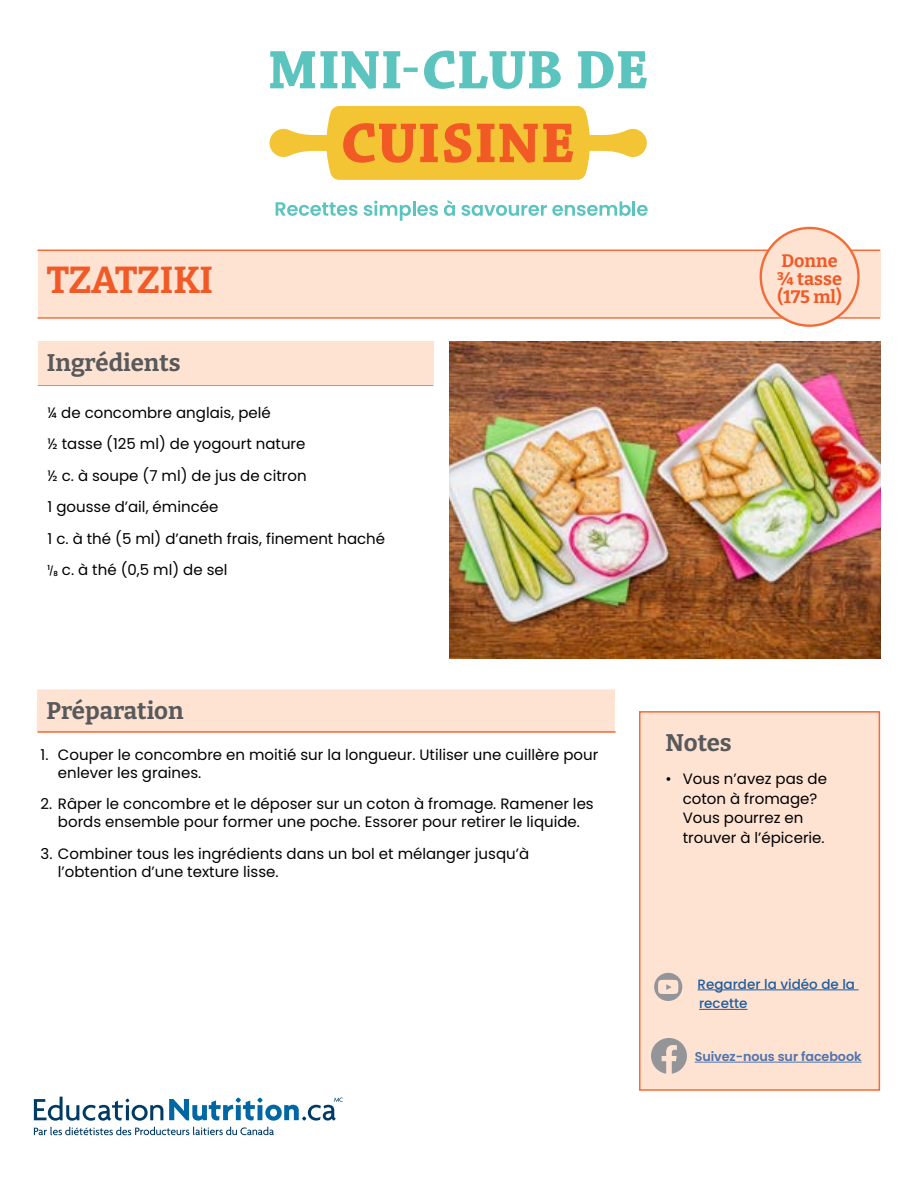
<style>
.page{position:relative;width:918px;height:1188px;background:#fff}
.page>*{position:absolute;margin:0;border:0;box-sizing:border-box;transform-origin:0 0}
.t1{font:700 37.5px "Bitter";letter-spacing:-.025em;color:#f15a27}
.t2{font:700 24px "Bitter";color:#58595b}
.t3{font:700 18px/18px "Bitter";color:#f15a27}
.t4{font:15px/31.5px "Poppins";color:#000}
.t5{font:500 13.5px/19.5px "Poppins";color:#215e9e}
.t6{font:600 12.75px "Poppins";letter-spacing:-.005em;color:#4f73ad}
.s1{font-weight:500;font-size:9px}
.s2{font-weight:600;font-size:7.05px}
</style>
<div class="page">
<svg style="left:34px;top:1097px;width:129px;height:24px"></svg>
<svg style="left:169px;top:1098px;width:174px;height:23px"></svg>
<svg style="left:34px;top:1127px;width:240px;height:8px"></svg>
<svg style="left:276px;top:202px;width:82px;height:14px"></svg>
<svg style="left:364px;top:201px;width:74px;height:20px"></svg>
<svg style="left:444px;top:200px;width:11px;height:16px"></svg>
<svg style="left:461px;top:201px;width:187px;height:15px"></svg>
<svg style="left:269px;top:106px;width:378px;height:74px"></svg>
<svg style="left:424px;top:51px;width:137px;height:38px"></svg>
<svg style="left:578px;top:51px;width:69px;height:37px"></svg>
<svg style="left:270px;top:51px;width:148px;height:38px"></svg>
<div style="left:639px;top:711px;width:241px;height:380px;background:#fee2d2;border:2px solid #f36c37"></div>
<div style="left:38px;top:250px;width:842px;height:67px;background:#fee2d2"></div>
<hr style="left:38px;top:250px;width:842px;height:1px;background:#f36c37">
<hr style="left:38px;top:317px;width:842px;height:2px;background:#f36c37">
<div style="left:761px;top:228px;width:97px;height:98px;background:#fee2d2;border-radius:50%"></div>
<div style="left:760px;top:227px;width:100px;height:100px;border:2px solid #f36c37;border-radius:50%"></div>
<div style="left:37px;top:689px;width:578px;height:44px;background:#fee2d2"></div>
<hr style="left:38px;top:731px;width:578px;height:2px;background:#f36c37">
<hr style="left:695px;top:1062px;width:167px;height:1px;background:#4f73ad">
<svg style="left:651px;top:1038px;width:36px;height:36px"></svg>
<img style="left:449px;top:341px;width:432px;height:318px">
<hr style="left:38px;top:384px;width:395px;height:2px;background:#f36c37">
<div style="left:38px;top:341px;width:395px;height:43px;background:#fee2d2"></div>
<svg style="left:654px;top:973px;width:28px;height:28px"></svg>
<hr style="left:698px;top:990px;width:161px;height:1px;background:#215e9e">
<hr style="left:699px;top:1009px;width:48px;height:1px;background:#215e9e">
<h1 class="t1" style="left:46px;top:256px;width:168px">TZATZIKI</h1>
<h2 class="t2" style="left:47px;top:347px;width:135px">Ingrédients</h2>
<p class="t4" style="left:48px;top:397px;width:339px">¼ de concombre anglais, pelé<br>½ tasse (125 ml) de yogourt nature<br>½ c. à soupe (7 ml) de jus de citron<br>1 gousse d’ail, émincée<br>1 c. à thé (5 ml) d’aneth frais, finement haché<br><sup>1</sup><span class="s1">/</span><span class="s2">8</span> c. à thé (0,5 ml) de sel</p>
<h2 class="t2" style="left:46px;top:696px;width:139px">Préparation</h2>
<p class="t4" style="left:58px;top:746px;width:542px;line-height:18px;text-indent:-17px">1. Couper le concombre en moitié sur la longueur. Utiliser une cuillère pour enlever les graines.</p>
<p class="t4" style="left:41px;top:795px;width:555px;line-height:18px;text-align:center">2. Râper le concombre et le déposer sur un coton à fromage. Ramener les bords ensemble pour former une poche. Essorer pour retirer le liquide.</p>
<p class="t4" style="left:58px;top:845px;width:473px;line-height:18px;text-indent:-17px">3. Combiner tous les ingrédients dans un bol et mélanger jusqu’à l’obtention d’une texture lisse.</p>
<p class="t3" style="left:777px;top:251px;width:66px">Donne ¾ tasse (175 ml)</p>
<h2 class="t2" style="left:666px;top:728px;width:68px">Notes</h2>
<p class="t4" style="left:683px;top:769px;width:146px;line-height:19.5px;text-indent:-17px">• Vous n’avez pas de coton à fromage?<br>Vous pourrez en trouver à l’épicerie.</p>
<p class="t5" style="left:698px;top:974px;width:159px">Regarder la vidéo de la recette</p>
<p class="t6" style="left:695px;top:1049px;width:168px">Suivez-nous sur facebook</p>
</div>
